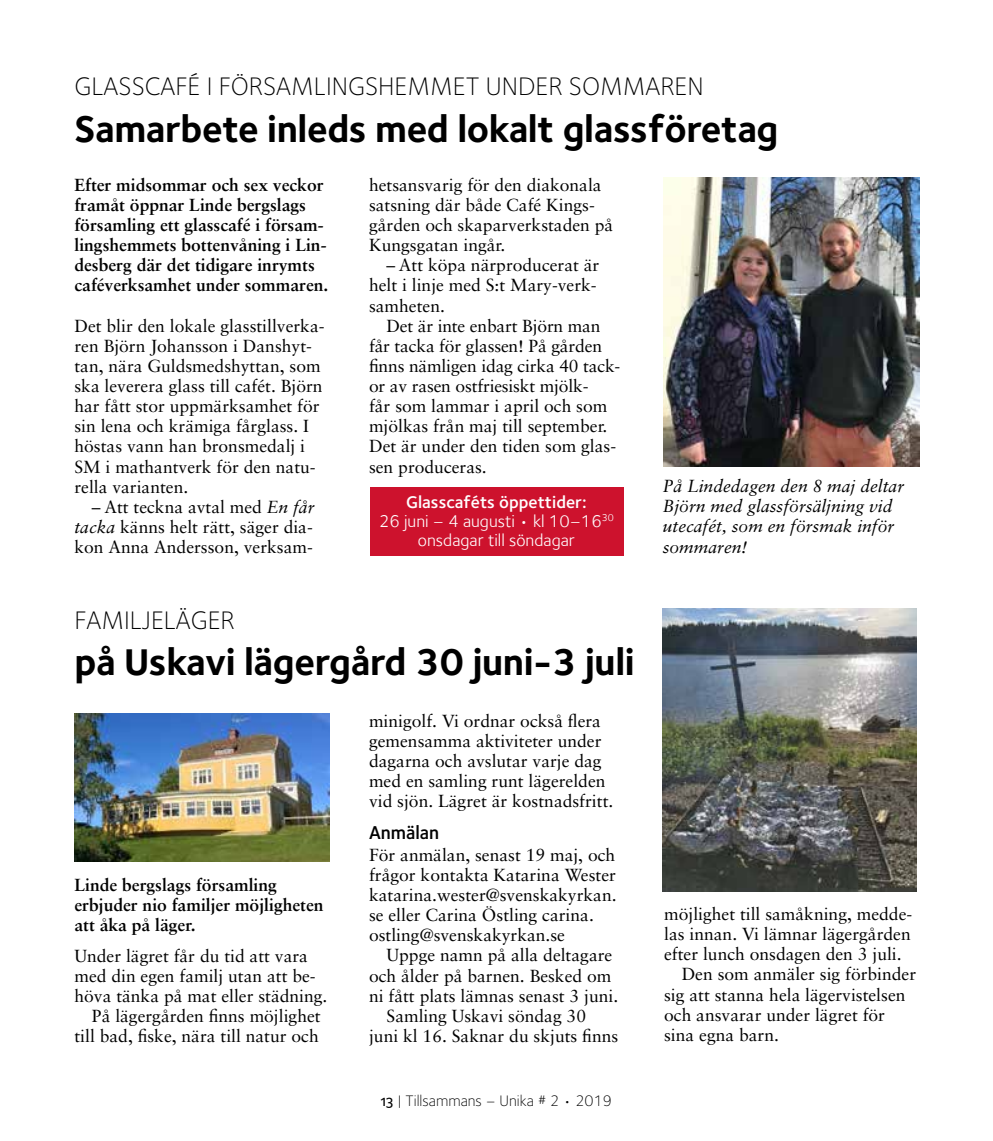
<style>
.page{position:relative;width:993px;height:1141px;background:#fff}
.page>*{position:absolute;margin:0;border:0;box-sizing:border-box;transform-origin:0 0}
.t1{font:700 38.5px "Foundry Sterling";letter-spacing:-.01em;color:#000}
.t2{font:300 26.25px "Foundry Sterling";color:#000}
.t3{font:600 19.25px "Foundry Sterling";color:#000}
.t4{font:17.5px/20.1px "Sabon";color:#000}
.t5{font:700 17.5px/20.1px "Sabon";color:#000}
.t6{font:italic 17.5px/20.1px "Sabon";color:#000}
.t7{font:17.5px/19.2px "Foundry Sterling";color:#fff;text-align:center}
.t8{font:300 15.75px "Foundry Sterling";color:#000}
.s1{font-weight:600}
.s2{font-style:italic}
.s3{font-family:"Foundry Sterling Medium OSF";font-weight:400}
</style>
<div class="page">
<div style="left:370px;top:487px;width:253px;height:69px;background:#cd122d"></div>
<img style="left:663px;top:177px;width:255px;height:289px">
<img style="left:662px;top:608px;width:254px;height:284px">
<img style="left:74px;top:713px;width:255px;height:148px">
<h2 class="t2" style="left:74px;top:72px;width:630px">GLASSCAFÉ I FÖRSAMLINGSHEMMET UNDER SOMMAREN</h2>
<h1 class="t1" style="left:74px;top:106px;width:705px">Samarbete inleds med lokalt glassföretag</h1>
<p class="t4" style="left:369px;top:175px;width:246px">hetsansvarig för den diakonala satsning där både Café Kings&shy;gården och skaparverkstaden på<br>Kungsgatan ingår.</p>
<p class="t4" style="left:369px;top:255px;width:232px;text-indent:18px">– Att köpa närproducerat är helt i linje med S:t Mary-verk&shy;samheten.</p>
<p class="t4" style="left:369px;top:315px;width:253px;text-indent:17px">Det är inte enbart Björn man får tacka för glassen! På gården finns nämligen idag cirka 40 tack&shy;or av rasen ostfriesiskt mjölk-<br>får som lammar i april och som mjölkas från maj till september.<br>Det är under den tiden som glas&shy;sen produceras.</p>
<p class="t7" style="left:379px;top:492px;width:236px"><span class="s1">Glasscaféts öppettider:<br></span>26 juni – 4 augusti • kl 10–16<sup>30 </sup>onsdagar till söndagar</p>
<p class="t5" style="left:74px;top:174px;width:255px">Efter midsommar och sex veckor framåt öppnar Linde bergslags församling ett glasscafé i försam&shy;lingshemmets bottenvåning i Lin&shy;desberg där det tidigare inrymts caféverksamhet under sommaren.</p>
<p class="t4" style="left:74px;top:315px;width:251px">Det blir den lokale glasstillverka&shy;ren Björn Johansson i Danshyt&shy;tan, nära Guldsmedshyttan, som ska leverera glass till cafét. Björn har fått stor uppmärksamhet för sin lena och krämiga fårglass. I höstas vann han bronsmedalj i<br>SM i mathantverk för den natu&shy;rella varianten.</p>
<p class="t4" style="left:74px;top:497px;width:241px;text-align:justify;text-indent:18px">– Att teckna avtal med <span class="s2">En får tacka</span> känns helt rätt, säger dia&shy;kon Anna Andersson, verksam-</p>
<p class="t6" style="left:662px;top:476px;width:243px">På Lindedagen den 8 maj deltar<br>Björn med glassförsäljning vid utecafét, som en försmak inför sommaren!</p>
<h2 class="t2" style="left:74px;top:605px;width:162px">FAMILJELÄGER</h2>
<h1 class="t1" style="left:74px;top:639px;width:561px">på Uskavi lägergård 30 juni-3 juli</h1>
<p class="t4" style="left:369px;top:710px;width:246px">minigolf. Vi ordnar också flera gemensamma aktiviteter under dagarna och avslutar varje dag med en samling runt lägerelden vid sjön. Lägret är kostnadsfritt.</p>
<p class="t3" style="left:369px;top:821px;width:71px">Anmälan</p>
<p class="t4" style="left:369px;top:844px;width:249px">För anmälan, senast 19 maj, och frågor kontakta Katarina Wester katarina.wester@svenskakyrkan. se eller Carina Östling carina. ostling@svenskakyrkan.se</p>
<p class="t4" style="left:386px;top:945px;width:227px">Uppge namn på alla deltagare</p>
<p class="t4" style="left:369px;top:965px;width:244px">och ålder på barnen. Besked om</p>
<p class="t4" style="left:369px;top:985px;width:250px">ni fått plats lämnas senast 3 juni.</p>
<p class="t4" style="left:386px;top:1005px;width:201px">Samling Uskavi söndag 30</p>
<p class="t4" style="left:369px;top:1026px;width:251px">juni kl 16. Saknar du skjuts finns</p>
<p class="t5" style="left:74px;top:875px;width:250px">Linde bergslags församling erbjuder nio familjer möjligheten att åka på läger.</p>
<p class="t4" style="left:74px;top:946px;width:235px">Under lägret får du tid att vara</p>
<p class="t4" style="left:74px;top:966px;width:243px">med din egen familj utan att be-</p>
<p class="t4" style="left:74px;top:986px;width:254px">höva tänka på mat eller städning.</p>
<p class="t4" style="left:92px;top:1006px;width:230px">På lägergården finns möjlighet</p>
<p class="t4" style="left:74px;top:1026px;width:246px">till bad, fiske, nära till natur och</p>
<p class="t8" style="left:381px;top:1092px;width:232px"><span class="s3">13</span> | Tillsammans – Unika # 2 • 2019</p>
<p class="t4" style="left:664px;top:904px;width:249px">möjlighet till samåkning, medde-</p>
<p class="t4" style="left:664px;top:924px;width:248px">las innan. Vi lämnar lägergården</p>
<p class="t4" style="left:664px;top:944px;width:239px">efter lunch onsdagen den 3 juli.</p>
<p class="t4" style="left:681px;top:964px;width:236px">Den som anmäler sig förbinder</p>
<p class="t4" style="left:664px;top:984px;width:243px">sig att stanna hela lägervistelsen</p>
<p class="t4" style="left:664px;top:1004px;width:222px">och ansvarar under lägret för</p>
<p class="t4" style="left:664px;top:1024px;width:116px">sina egna barn.</p>
</div>
